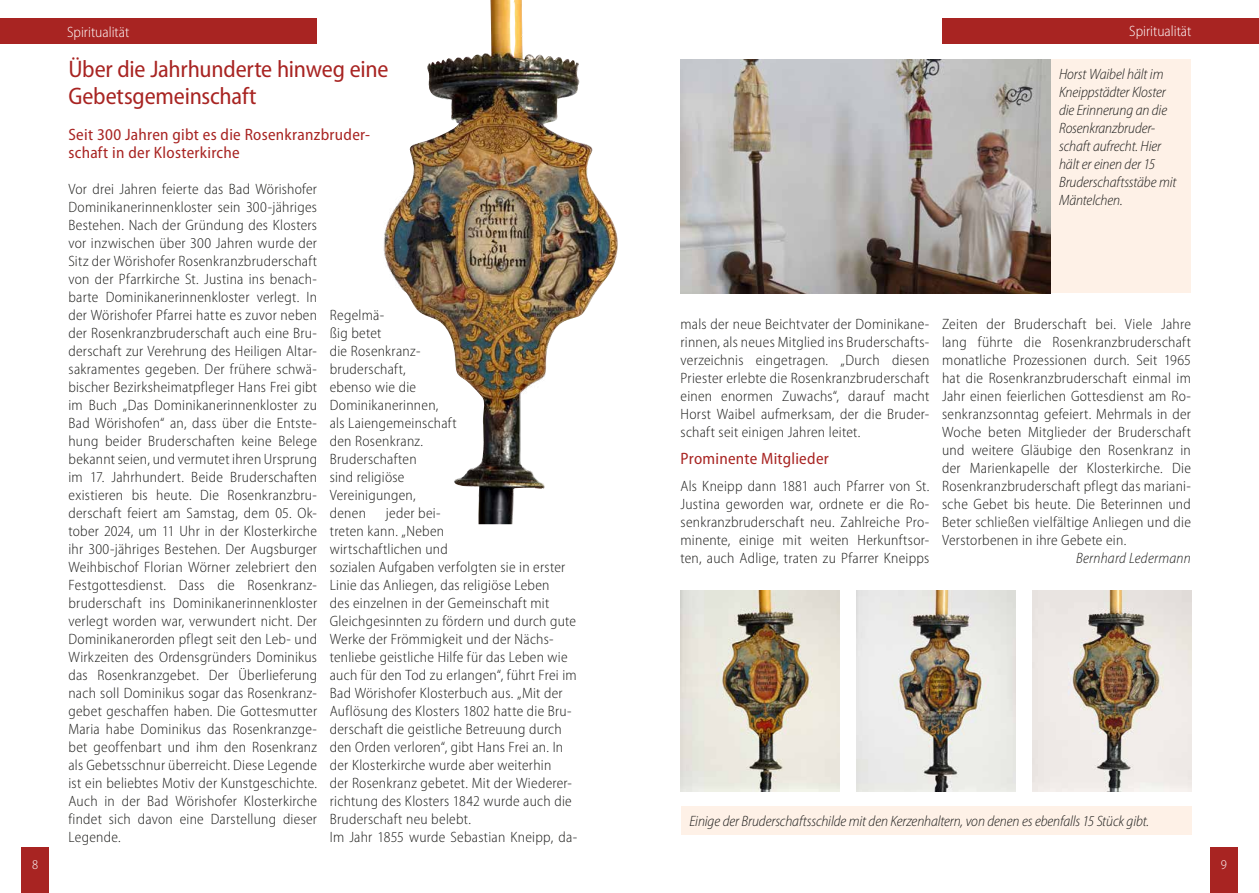
<style>
.page{position:relative;width:1259px;height:893px;background:#fff}
.page>*{position:absolute;margin:0;border:0;box-sizing:border-box;transform-origin:0 0}
.t1{font:semi-condensed 24px/27px "Myriad Pro";letter-spacing:-.01em;color:#a82422}
.t2{font:semi-condensed 16.5px/18px "Myriad Pro";letter-spacing:.015em;color:#a82422}
.t3{font:300 semi-condensed 15px/18px "Myriad Pro";letter-spacing:.015em;color:#1d1d1b;text-align:justify}
.t4{font:italic 300 semi-condensed 15px/18px "Myriad Pro";letter-spacing:-.01em;color:#1d1d1b}
.t5{font:300 semi-condensed 15px "Myriad Pro";color:#fff}
.t6{font:italic 300 semi-condensed 15px "Myriad Pro";letter-spacing:.015em;color:#1d1d1b}
.t7{font:300 semi-condensed 13.5px "Myriad Pro";color:#fff}
</style>
<div class="page">
<div style="left:0;top:18px;width:317px;height:26px;background:#a82422"></div>
<div style="left:942px;top:18px;width:317px;height:26px;background:#a82422"></div>
<div style="left:21px;top:847px;width:28px;height:46px;background:#a82422"></div>
<div style="left:1209px;top:847px;width:28px;height:46px;background:#a82422"></div>
<div style="left:1050px;top:60px;width:141px;height:233px;background:#fef1e7"></div>
<div style="left:681px;top:806px;width:510px;height:28px;background:#fef1e7"></div>
<img style="left:680px;top:60px;width:370px;height:233px">
<img style="left:680px;top:591px;width:159px;height:201px">
<img style="left:1032px;top:590px;width:159px;height:202px">
<img style="left:856px;top:591px;width:159px;height:201px">
<img style="left:383px;top:0;width:235px;height:524px">
<p class="t5" style="left:67px;top:24px;width:64px">Spiritualität</p>
<p class="t5" style="left:1129px;top:23px;width:64px">Spiritualität</p>
<h1 class="t1" style="left:68px;top:56px;width:322px">Über die Jahrhunderte hinweg eine<br>Gebetsgemeinschaft</h1>
<p class="t2" style="left:68px;top:126px;width:303px">Seit 300 Jahren gibt es die Rosenkranzbruder&shy;schaft in der Klosterkirche</p>
<p class="t3" style="left:68px;top:180px;width:250px">Vor drei Jahren feierte das Bad Wörishofer Dominikanerinnenkloster sein 300-jähriges Bestehen. Nach der Gründung des Klosters vor inzwischen über 300 Jahren wurde der Sitz der Wörishofer Rosenkranzbruderschaft von der Pfarrkirche St. Justina ins benach&shy;barte Dominikanerinnenkloster verlegt. In der Wörishofer Pfarrei hatte es zuvor neben der Rosenkranzbruderschaft auch eine Bru&shy;derschaft zur Verehrung des Heiligen Altar&shy;sakramentes gegeben. Der frühere schwä&shy;bischer Bezirksheimatpfleger Hans Frei gibt im Buch „Das Dominikanerinnenkloster zu Bad Wörishofen“ an, dass über die Entste&shy;hung beider Bruderschaften keine Belege bekannt seien, und vermutet ihren Ursprung im 17. Jahrhundert. Beide Bruderschaften existieren bis heute. Die Rosenkranzbru&shy;derschaft feiert am Samstag, dem 05. Ok&shy;tober 2024, um 11 Uhr in der Klosterkirche ihr 300-jähriges Bestehen. Der Augsburger Weihbischof Florian Wörner zelebriert den Festgottesdienst. Dass die Rosenkranz&shy;bruderschaft ins Dominikanerinnenkloster verlegt worden war, verwundert nicht. Der Dominikanerorden pflegt seit den Leb- und Wirkzeiten des Ordensgründers Dominikus das Rosenkranzgebet. Der Überlieferung nach soll Dominikus sogar das Rosenkranz&shy;gebet geschaffen haben. Die Gottesmutter Maria habe Dominikus das Rosenkranzge&shy;bet geoffenbart und ihm den Rosenkranz als Gebetsschnur überreicht. Diese Legende ist ein beliebtes Motiv der Kunstgeschichte.<br>Auch in der Bad Wörishofer Klosterkirche findet sich davon eine Darstellung dieser Legende.</p>
<p class="t3" style="left:330px;top:306px;width:128px;text-align:left">Regelmä-<br>ßig betet<br>die Rosenkranz&shy;bruderschaft,<br>ebenso wie die<br>Dominikanerinnen, als Laiengemeinschaft den Rosenkranz.<br>Bruderschaften<br>sind religiöse<br>Vereinigungen,<br>denen</p>
<p class="t3" style="left:330px;top:504px;width:249px;text-align:left;text-indent:56px">jeder bei-<br>treten kann. „Neben<br>wirtschaftlichen und<br>sozialen Aufgaben verfolgten sie in erster Linie das Anliegen, das religiöse Leben<br>des einzelnen in der Gemeinschaft mit Gleichgesinnten zu fördern und durch gute Werke der Frömmigkeit und der Nächs&shy;tenliebe geistliche Hilfe für das Leben wie auch für den Tod zu erlangen“, führt Frei im Bad Wörishofer Klosterbuch aus. „Mit der Auflösung des Klosters 1802 hatte die Bru&shy;derschaft die geistliche Betreuung durch den Orden verloren“, gibt Hans Frei an. In der Klosterkirche wurde aber weiterhin<br>der Rosenkranz gebetet. Mit der Wiederer&shy;richtung des Klosters 1842 wurde auch die Bruderschaft neu belebt.<br>Im Jahr 1855 wurde Sebastian Kneipp, da-</p>
<p class="t4" style="left:1059px;top:66px;width:119px">Horst Waibel hält im<br>Kneippstädter Kloster die Erinnerung an die<br>Rosenkranzbruder&shy;schaft aufrecht. Hier hält er einen der 15<br>Bruderschaftsstäbe mit<br>Mäntelchen.</p>
<p class="t3" style="left:680px;top:315px;width:250px">mals der neue Beichtvater der Dominikane&shy;rinnen, als neues Mitglied ins Bruderschafts&shy;verzeichnis eingetragen. „Durch diesen Priester erlebte die Rosenkranzbruderschaft einen enormen Zuwachs“, darauf macht Horst Waibel aufmerksam, der die Bruder&shy;schaft seit einigen Jahren leitet.</p>
<p class="t2" style="left:680px;top:450px;width:150px">Prominente Mitglieder</p>
<p class="t3" style="left:680px;top:477px;width:250px">Als Kneipp dann 1881 auch Pfarrer von St.<br>Justina geworden war, ordnete er die Ro&shy;senkranzbruderschaft neu. Zahlreiche Pro&shy;minente, einige mit weiten Herkunftsor&shy;ten, auch Adlige, traten zu Pfarrer Kneipps</p>
<p class="t3" style="left:942px;top:315px;width:250px">Zeiten der Bruderschaft bei. Viele Jahre lang führte die Rosenkranzbruderschaft monatliche Prozessionen durch. Seit 1965 hat die Rosenkranzbruderschaft einmal im Jahr einen feierlichen Gottesdienst am Ro&shy;senkranzsonntag gefeiert. Mehrmals in der Woche beten Mitglieder der Bruderschaft und weitere Gläubige den Rosenkranz in der Marienkapelle der Klosterkirche. Die Rosenkranzbruderschaft pflegt das mariani&shy;sche Gebet bis heute. Die Beterinnen und Beter schließen vielfältige Anliegen und die Verstorbenen in ihre Gebete ein.</p>
<p class="t6" style="left:1076px;top:550px;width:116px">Bernhard Ledermann</p>
<p class="t4" style="left:689px;top:812px;width:461px">Einige der Bruderschaftsschilde mit den Kerzenhaltern, von denen es ebenfalls 15 Stück gibt.</p>
<p class="t7" style="left:32px;top:857px;width:8px">8</p>
<p class="t7" style="left:1220px;top:857px;width:8px">9</p>
</div>
